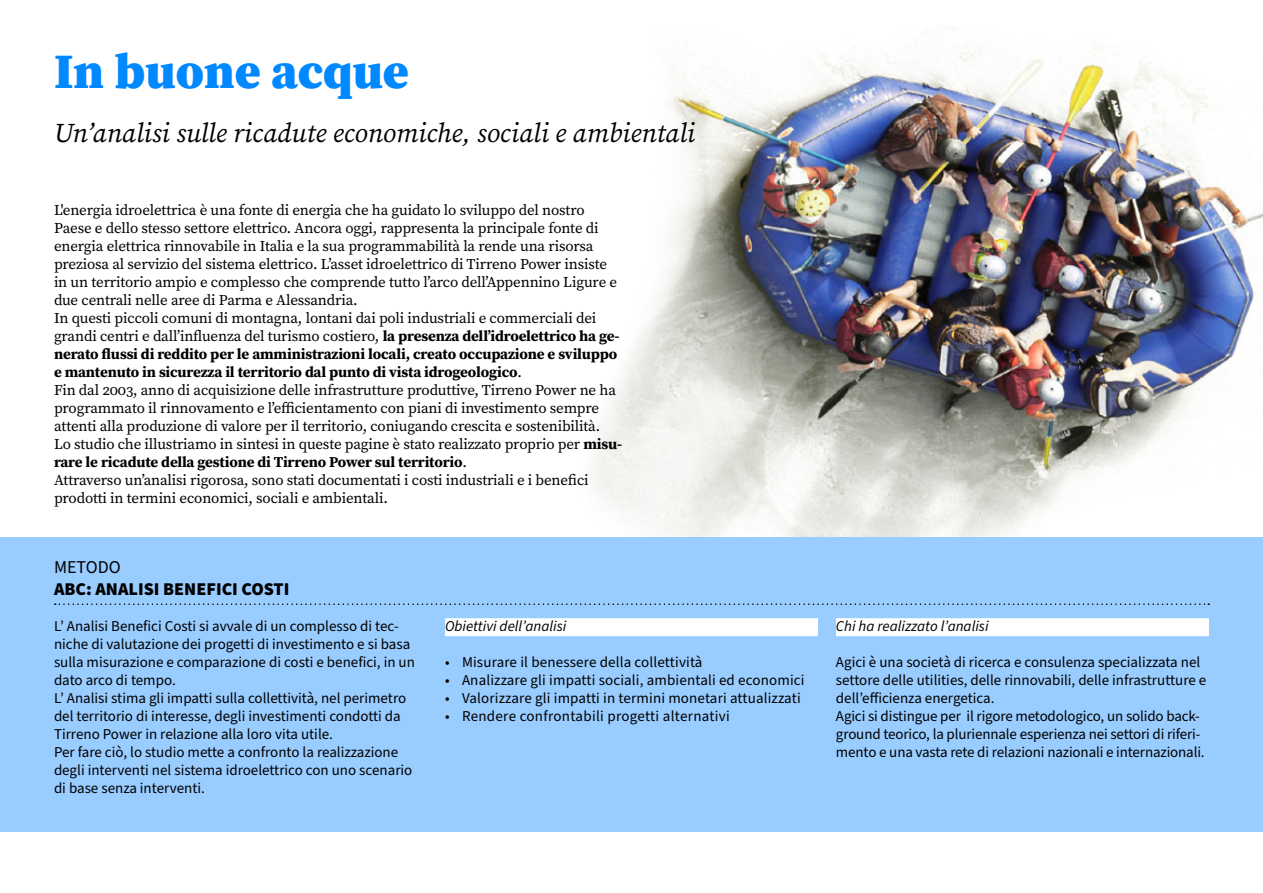
<style>
.page{position:relative;width:1263px;height:893px;background:#fff}
.page>*{position:absolute;margin:0;border:0;box-sizing:border-box;transform-origin:0 0}
.t1{font:900 49.5px "Source Serif Pro";color:#08f}
.t2{font:italic 27px "Source Serif Pro";color:#000}
.t3{font:900 18px "Source Sans Pro";color:#000}
.t4{font:18px "Source Sans Pro";color:#000}
.t5{font:15px/18px "Source Serif Pro";letter-spacing:-.01em;color:#000}
.t6{font:15px/18px "Source Sans Pro";color:#000}
.t7{font:italic 15px "Source Sans Pro";color:#000}
.t8{font:15px "Source Sans Pro";letter-spacing:.02em;color:#000}
.s1{font-weight:700}
</style>
<div class="page">
<img style="left:592px;top:47px;width:671px;height:490px">
<div style="left:0;top:537px;width:1263px;height:294px;background:#9cf"></div>
<svg style="left:55px;top:603px;width:1154px;height:2px"></svg>
<div style="left:445px;top:618px;width:373px;height:18px;background:#fff"></div>
<div style="left:836px;top:618px;width:373px;height:18px;background:#fff"></div>
<h1 class="t1" style="left:54px;top:37px;width:356px">In buone acque</h1>
<h2 class="t2" style="left:54px;top:115px;width:643px">Un’analisi sulle ricadute economiche, sociali e ambientali</h2>
<p class="t5" style="left:54px;top:201px;width:570px">L'energia idroelettrica è una fonte di energia che ha guidato lo sviluppo del nostro Paese e dello stesso settore elettrico. Ancora oggi, rappresenta la principale fonte di energia elettrica rinnovabile in Italia e la sua programmabilità la rende una risorsa preziosa al servizio del sistema elettrico. L’asset idroelettrico di Tirreno Power insiste in un territorio ampio e complesso che comprende tutto l’arco dell’Appennino Ligure e due centrali nelle aree di Parma e Alessandria.<br>In questi piccoli comuni di montagna, lontani dai poli industriali e commerciali dei grandi centri e dall’influenza del turismo costiero, <span class="s1">la presenza dell’idroelettrico ha ge&shy;nerato flussi di reddito per le amministrazioni locali, creato occupazione e sviluppo e mantenuto in sicurezza il territorio dal punto di vista idrogeologico</span>.<br>Fin dal 2003, anno di acquisizione delle infrastrutture produttive, Tirreno Power ne ha programmato il rinnovamento e l’efficientamento con piani di investimento sempre attenti alla produzione di valore per il territorio, coniugando crescita e sostenibilità.<br>Lo studio che illustriamo in sintesi in queste pagine è stato realizzato proprio per <span class="s1">misu&shy;rare le ricadute della gestione di Tirreno Power sul territorio</span>.<br>Attraverso un’analisi rigorosa, sono stati documentati i costi industriali e i benefici prodotti in termini economici, sociali e ambientali.</p>
<p class="t4" style="left:54px;top:555px;width:68px">METODO</p>
<p class="t3" style="left:54px;top:576px;width:237px">ABC: ANALISI BENEFICI COSTI</p>
<p class="t6" style="left:54px;top:617px;width:362px">L’ Analisi Benefici Costi si avvale di un complesso di tec&shy;niche di valutazione dei progetti di investimento e si basa sulla misurazione e comparazione di costi e benefici, in un dato arco di tempo.<br>L’ Analisi stima gli impatti sulla collettività, nel perimetro del territorio di interesse, degli investimenti condotti da Tirreno Power in relazione alla loro vita utile.<br>Per fare ciò, lo studio mette a confronto la realizzazione degli interventi nel sistema idroelettrico con uno scenario di base senza interventi.</p>
<p class="t7" style="left:445px;top:616px;width:123px">Obiettivi dell’analisi</p>
<p class="t6" style="left:445px;top:653px;width:259px">• Misurare il benessere della collettività</p>
<p class="t6" style="left:445px;top:671px;width:361px">• Analizzare gli impatti sociali, ambientali ed economici</p>
<p class="t6" style="left:445px;top:689px;width:357px">• Valorizzare gli impatti in termini monetari attualizzati</p>
<p class="t8" style="left:445px;top:706px;width:286px">• Rendere confrontabili progetti alternativi</p>
<p class="t7" style="left:836px;top:616px;width:154px">Chi ha realizzato l’analisi</p>
<p class="t6" style="left:836px;top:653px;width:372px">Agici è una società di ricerca e consulenza specializzata nel settore delle utilities, delle rinnovabili, delle infrastrutture e dell’efficienza energetica.<br>Agici si distingue per il rigore metodologico, un solido back&shy;ground teorico, la pluriennale esperienza nei settori di riferi&shy;mento e una vasta rete di relazioni nazionali e internazionali.</p>
</div>
